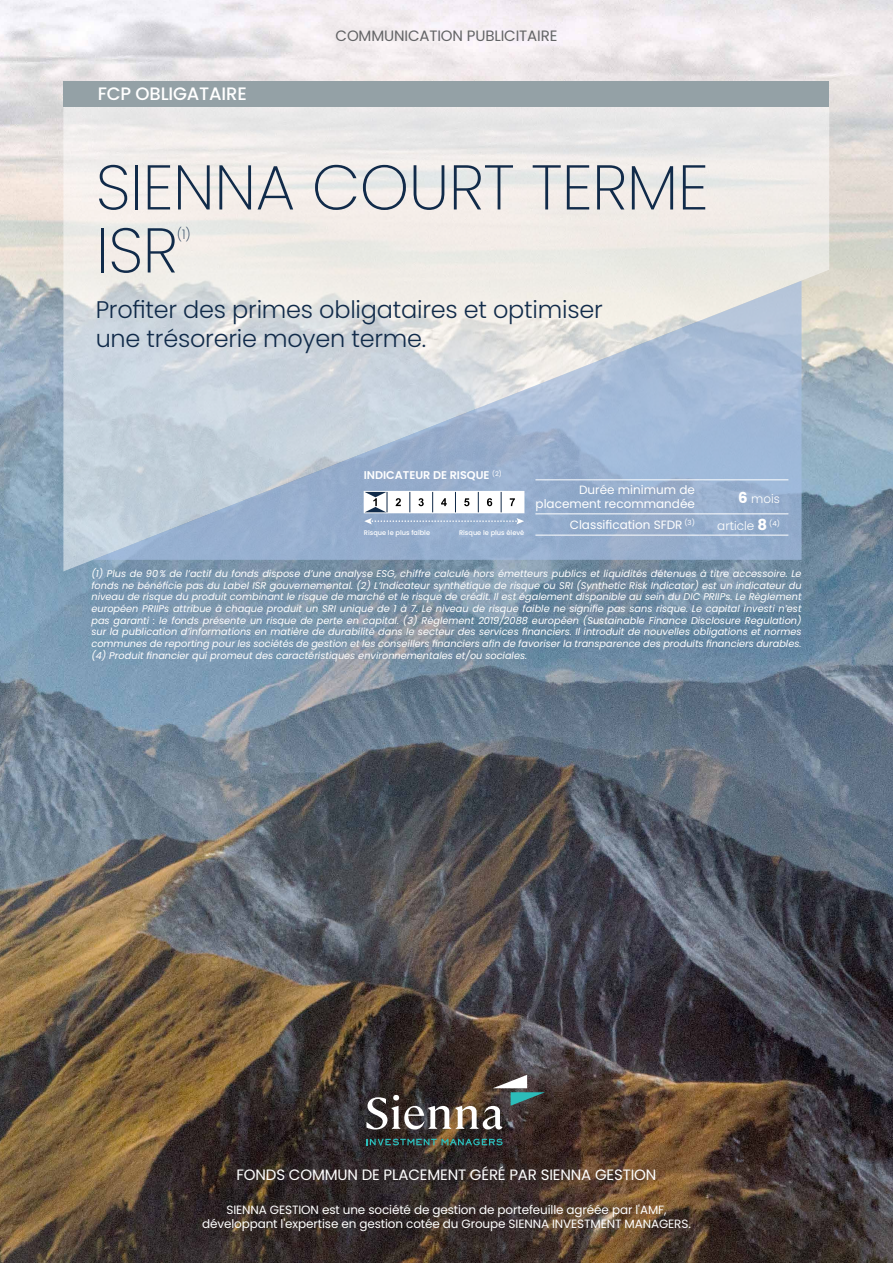
<style>
.page{position:relative;width:893px;height:1263px;background:#fff}
.page>*{position:absolute;margin:0;border:0;box-sizing:border-box;transform-origin:0 0}
.t1{font:200 63px/63px "Poppins";letter-spacing:-.01em;color:#112b4a}
.t2{font:300 24px/28.8px "Poppins";letter-spacing:-.01em;color:#112b4a}
.t3{font:500 18px "Poppins";letter-spacing:-.01em;color:#fff}
.t4{font:15px "Poppins";letter-spacing:-.01em;color:#fff}
.t5{font:15px "Poppins";letter-spacing:-.01em;color:#636466}
.t6{font:200 13.05px "Poppins";color:#112b4a}
.t7{font:12px/14.4px "Poppins";letter-spacing:-.01em;color:#fff;text-align:right}
.t8{font:300 12px "Poppins";color:#fff}
.t9{font:600 11.25px "Poppins";color:#fff}
.t10{font:italic 9.75px/11.7px "Poppins";color:#fff;text-align:justify}
.t11{font:500 6.6px "Poppins";color:#fff}
.s1{font-weight:400;font-size:15px}
</style>
<div class="page">
<img style="left:0;top:0;width:893px;height:1263px">
<svg style="left:63px;top:98px;width:766px;height:473px;background:#e1e1e1"></svg>
<svg style="left:93px;top:281px;width:708px;height:279px;background:#b9c7d8"></svg>
<hr style="left:535px;top:513px;width:164px;height:1px;background:#fff">
<hr style="left:699px;top:513px;width:89px;height:1px;background:#fff">
<hr style="left:535px;top:535px;width:164px;height:1px;background:#fff">
<hr style="left:699px;top:535px;width:89px;height:1px;background:#fff">
<hr style="left:535px;top:479px;width:164px;height:1px;background:#fff">
<hr style="left:699px;top:479px;width:89px;height:1px;background:#fff">
<div style="left:64px;top:81px;width:765px;height:25px;background:#94a1a6"></div>
<div style="left:364px;top:491px;width:23px;height:22px;border:1px solid #fff"></div>
<div style="left:387px;top:491px;width:23px;height:22px;background:#fff"></div>
<div style="left:386px;top:491px;width:24px;height:22px;border:1px solid #fff"></div>
<div style="left:410px;top:491px;width:23px;height:22px;background:#fff"></div>
<div style="left:409px;top:491px;width:24px;height:22px;border:1px solid #fff"></div>
<div style="left:433px;top:491px;width:22px;height:22px;background:#fff"></div>
<div style="left:432px;top:491px;width:24px;height:22px;border:1px solid #fff"></div>
<div style="left:455px;top:491px;width:23px;height:22px;background:#fff"></div>
<div style="left:455px;top:491px;width:24px;height:22px;border:1px solid #fff"></div>
<div style="left:478px;top:491px;width:23px;height:22px;background:#fff"></div>
<div style="left:478px;top:491px;width:24px;height:22px;border:1px solid #fff"></div>
<div style="left:501px;top:491px;width:23px;height:22px;background:#fff"></div>
<svg style="left:441px;top:498px;width:6px;height:8px"></svg>
<svg style="left:396px;top:498px;width:5px;height:8px"></svg>
<svg style="left:418px;top:498px;width:6px;height:8px"></svg>
<svg style="left:464px;top:498px;width:5px;height:8px"></svg>
<svg style="left:487px;top:498px;width:5px;height:8px"></svg>
<svg style="left:510px;top:498px;width:5px;height:8px"></svg>
<svg style="left:365px;top:492px;width:22px;height:20px"></svg>
<svg style="left:409px;top:492px;width:1px;height:20px"></svg>
<svg style="left:432px;top:492px;width:1px;height:20px"></svg>
<svg style="left:455px;top:492px;width:1px;height:20px"></svg>
<svg style="left:478px;top:492px;width:1px;height:20px"></svg>
<svg style="left:501px;top:492px;width:1px;height:20px"></svg>
<svg style="left:364px;top:518px;width:160px;height:6px"></svg>
<svg style="left:366px;top:1075px;width:179px;height:54px;background:#5c5550"></svg>
<svg style="left:366px;top:1138px;width:137px;height:7px"></svg>
<h3 class="t3" style="left:98px;top:83px;width:150px">FCP OBLIGATAIRE</h3>
<h3 class="t5" style="left:336px;top:27px;width:223px">COMMUNICATION PUBLICITAIRE</h3>
<h1 class="t1" style="left:96px;top:156px;width:614px">SIENNA COURT TERME<br>ISR</h1>
<h3 class="t6" style="left:177px;top:227px;width:15px">(1)</h3>
<h2 class="t2" style="left:96px;top:296px;width:509px">Profiter des primes obligataires et optimiser une trésorerie moyen terme.</h2>
<p class="t9" style="left:364px;top:469px;width:140px">INDICATEUR DE RISQUE <sup>(2)</sup></p>
<p class="t11" style="left:364px;top:529px;width:68px">Risque le plus faible</p>
<p class="t11" style="left:459px;top:529px;width:67px">Risque le plus élevé</p>
<p class="t7" style="left:536px;top:483px;width:161px">Durée minimum de placement recommandée</p>
<p class="t8" style="left:738px;top:492px;width:43px"><span class="s1">6</span> mois</p>
<p class="t7" style="left:570px;top:517px;width:127px">Classification SFDR <sup>(3)</sup></p>
<p class="t8" style="left:717px;top:519px;width:64px">article <span class="s1">8</span> <sup>(4)</sup></p>
<p class="t10" style="left:91px;top:568px;width:712px">(1) Plus de 90% de l’actif du fonds dispose d’une analyse ESG, chiffre calculé hors émetteurs publics et liquidités détenues à titre accessoire. Le fonds ne bénéficie pas du Label ISR gouvernemental. (2) L’Indicateur synthétique de risque ou SRI (Synthetic Risk Indicator) est un indicateur du niveau de risque du produit combinant le risque de marché et le risque de crédit. Il est également disponible au sein du DIC PRIIPs. Le Règlement européen PRIIPs attribue à chaque produit un SRI unique de 1 à 7. Le niveau de risque faible ne signifie pas sans risque. Le capital investi n’est pas garanti : le fonds présente un risque de perte en capital. (3) Règlement 2019/2088 européen (Sustainable Finance Disclosure Regulation) sur la publication d’informations en matière de durabilité dans le secteur des services financiers. Il introduit de nouvelles obligations et normes communes de reporting pour les sociétés de gestion et les conseillers financiers afin de favoriser la transparence des produits financiers durables. (4) Produit financier qui promeut des caractéristiques environnementales et/ou sociales.</p>
<h3 class="t4" style="left:236px;top:1166px;width:421px">FONDS COMMUN DE PLACEMENT GÉRÉ PAR SIENNA GESTION</h3>
<p class="t7" style="left:202px;top:1202px;width:490px;text-align:center">SIENNA GESTION est une société de gestion de portefeuille agréée par l'AMF, développant l'expertise en gestion cotée du Groupe SIENNA INVESTMENT MANAGERS.</p>
</div>
